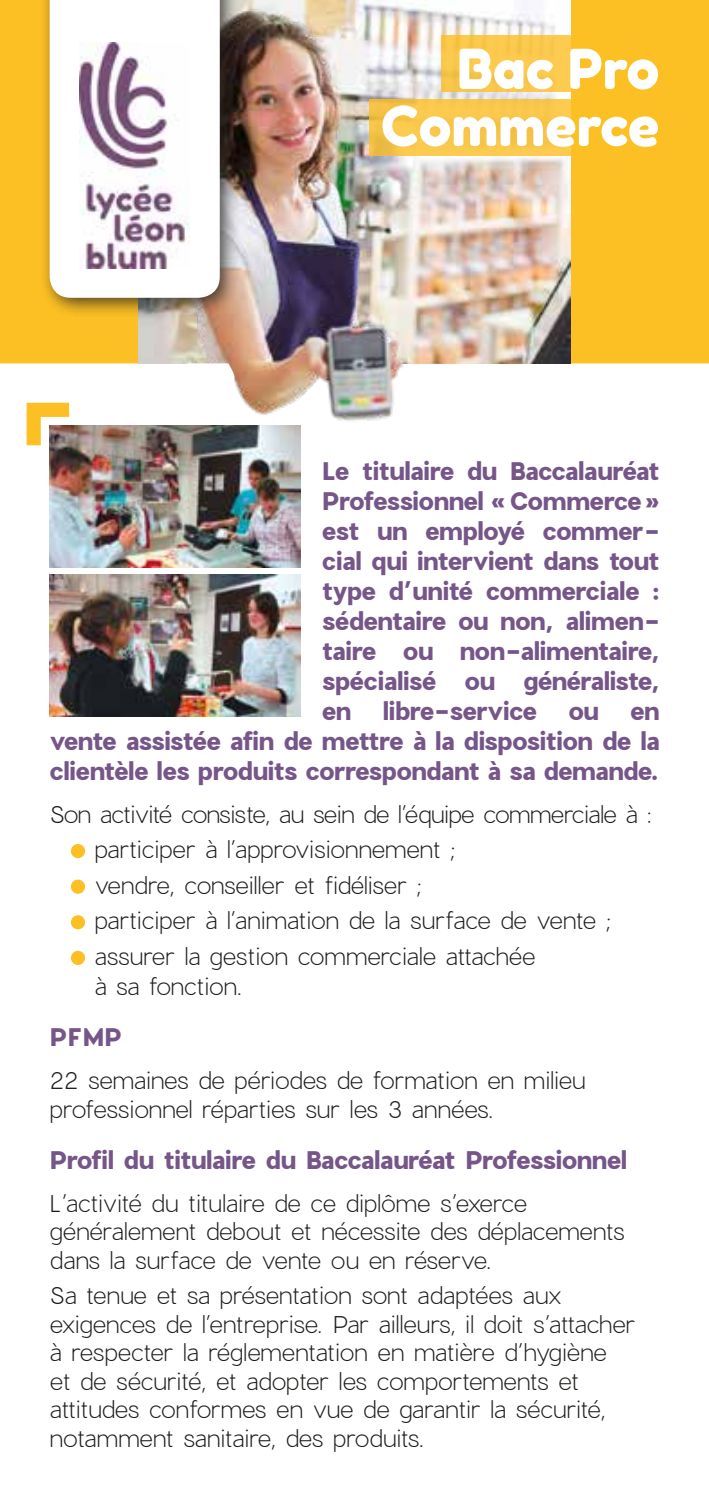
<style>
.page{position:relative;width:709px;height:1489px;background:#fff}
.page>*{position:absolute;margin:0;border:0;box-sizing:border-box;transform-origin:0 0}
.t1{font:55px/57px "Fredoka One";color:#fff;text-align:right}
.t2{font:700 25px/30px "Charlevoix Pro";letter-spacing:-.02em;color:#765689;text-align:justify}
.t3{font:300 23.75px/28.5px "Charlevoix Pro";letter-spacing:-.02em;color:#1d1d1b}
</style>
<div class="page">
<div style="left:0;top:0;width:709px;height:1488px;background:#fcbf24"></div>
<div style="left:0;top:363px;width:709px;height:1125px;background:#fff"></div>
<div style="left:71px;top:844px;width:14px;height:14px;background:#fcbf24;border-radius:50%"></div>
<div style="left:71px;top:879px;width:14px;height:14px;background:#fcbf24;border-radius:50%"></div>
<div style="left:71px;top:915px;width:14px;height:14px;background:#fcbf24;border-radius:50%"></div>
<div style="left:71px;top:950px;width:14px;height:14px;background:#fcbf24;border-radius:50%"></div>
<img style="left:50px;top:574px;width:251px;height:142px">
<img style="left:50px;top:425px;width:251px;height:142px">
<svg style="left:27px;top:403px;width:42px;height:42px"></svg>
<img style="left:418px;top:0;width:152px;height:363px">
<div style="left:441px;top:35px;width:130px;height:57px;background:#fac94d"></div>
<div style="left:418px;top:99px;width:153px;height:57px;background:#f9c74b"></div>
<img style="left:138px;top:0;width:280px;height:425px">
<svg style="left:163px;top:363px;width:72px;height:23px;background:#fcfaf8"></svg>
<div style="left:40px;top:0;width:200px;height:318px;background:#1d1d1b;opacity:.75"></div>
<div style="left:50px;top:0;width:170px;height:298px;background:#fff"></div>
<img style="left:79px;top:43px;width:111px;height:225px">
<h1 class="t1" style="left:381px;top:40px;width:280px">Bac Pro<br>Commerce</h1>
<p class="t2" style="left:322px;top:456px;width:339px">Le titulaire du Baccalauréat Professionnel «Commerce» est un employé commer&shy;cial qui intervient dans tout type d’unité commerciale : sédentaire ou non, alimen&shy;taire ou non-alimentaire, spécialisé ou généraliste, en</p>
<p class="t2" style="left:383px;top:696px;width:155px">libre-service</p>
<p class="t2" style="left:568px;top:696px;width:32px">ou</p>
<p class="t2" style="left:50px;top:696px;width:611px;text-indent:580px">en vente assistée afin de mettre à la disposition de la clientèle les produits correspondant à sa demande.</p>
<p class="t3" style="left:94px;top:796px;width:560px;line-height:35.5px;text-indent:-45px">Son activité consiste, au sein de l’équipe commerciale à : participer à l’approvisionnement ;<br>vendre, conseiller et fidéliser ;<br>participer à l’animation de la surface de vente ; assurer la gestion commerciale attachée</p>
<p class="t3" style="left:94px;top:972px;width:150px">à sa fonction.</p>
<p class="t2" style="left:50px;top:1022px;width:74px">PFMP</p>
<p class="t3" style="left:50px;top:1066px;width:537px">22 semaines de périodes de formation en milieu professionnel réparties sur les 3 années.</p>
<p class="t2" style="left:50px;top:1144px;width:578px">Profil du titulaire du Baccalauréat Professionnel</p>
<p class="t3" style="left:50px;top:1188px;width:576px">L’activité du titulaire de ce diplôme s’exerce généralement debout et nécessite des déplacements dans la surface de vente ou en réserve.</p>
<p class="t3" style="left:50px;top:1281px;width:587px">Sa tenue et sa présentation sont adaptées aux exigences de l’entreprise. Par ailleurs, il doit s’attacher à respecter la réglementation en matière d’hygiène<br>et de sécurité, et adopter les comportements et attitudes conformes en vue de garantir la sécurité, notamment sanitaire, des produits.</p>
</div>
